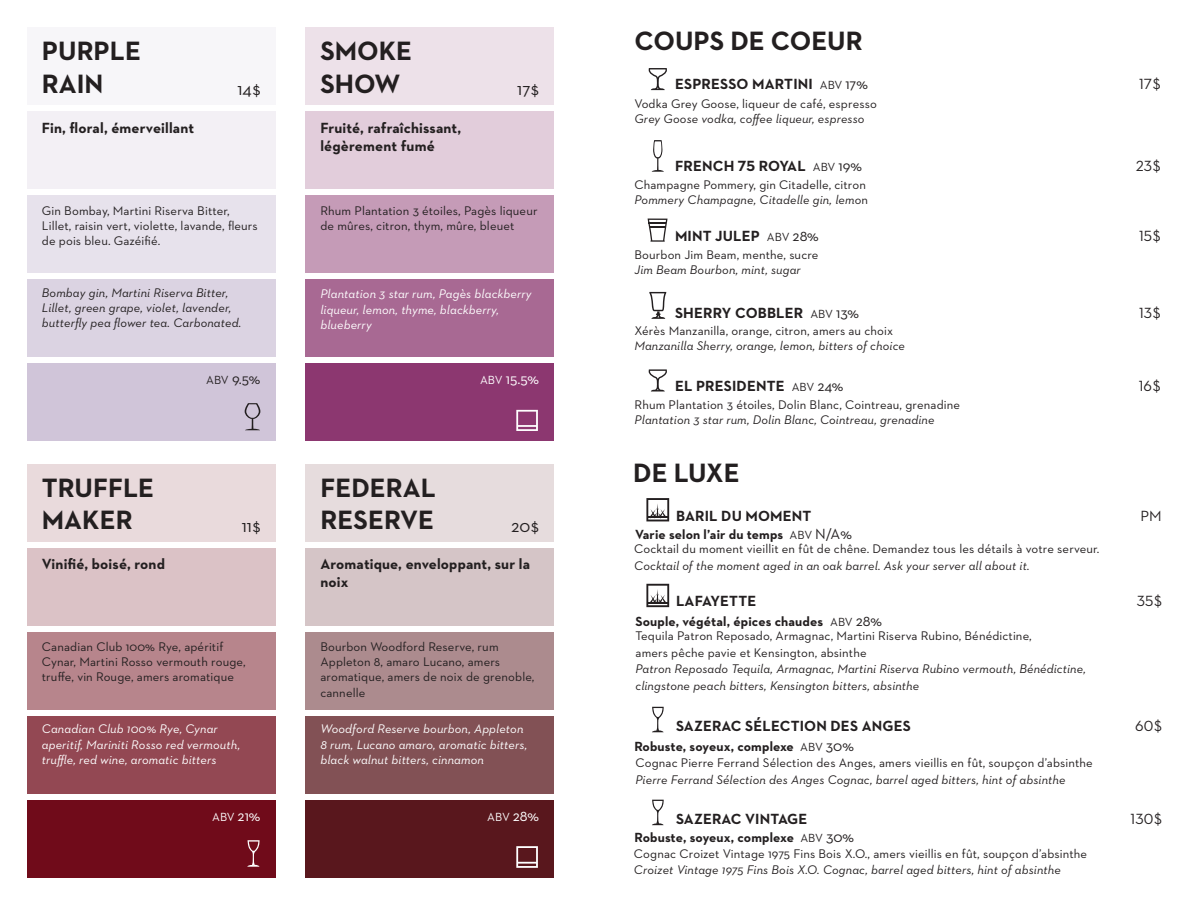
<style>
.page{position:relative;width:1188px;height:918px;background:#fff}
.page>*{position:absolute;margin:0;border:0;box-sizing:border-box;transform-origin:0 0}
.t1{font:700 27px "Neutraface 2 Text";color:#231f20}
.t2{font:17.85px "Neutraface 2 Text";color:#231f20}
.t3{font:700 15px/18px "Neutraface 2 Text";letter-spacing:.01em;color:#231f20}
.t4{font:15px "Neutraface 2 Text";color:#231f20}
.t5{font:15px "Neutraface 2 Text";color:#fff}
.t6{font:700 13.5px "Neutraface 2 Text";letter-spacing:.01em;color:#231f20}
.t7{font:12.75px/15.3px "Neutraface 2 Text";letter-spacing:.01em;color:#231f20}
.t8{font:italic 12.75px/15.3px "Neutraface 2 Text";letter-spacing:.01em;color:#231f20}
.t9{font:italic 12.75px/15.3px "Neutraface 2 Text";letter-spacing:.01em;color:#fff}
.t10{font:12px "Neutraface 2 Text";letter-spacing:-.01em;color:#fff}
.s1{font-weight:400;font-size:12px}
.s2{font-weight:400}
.s3{font-style:italic}
.s4{font-style:normal}
.s5{font-size:12px}
.s6{font-weight:400;font-size:15px}
.s7{font-size:15px}
</style>
<div class="page">
<div style="left:305px;top:363px;width:249px;height:78px;background:#8c3770"></div>
<div style="left:305px;top:279px;width:249px;height:78px;background:#a86993"></div>
<div style="left:305px;top:196px;width:249px;height:77px;background:#c59bb7"></div>
<div style="left:305px;top:111px;width:249px;height:78px;background:#e2cddb"></div>
<div style="left:305px;top:27px;width:249px;height:78px;background:#ede1e9"></div>
<svg style="left:516px;top:410px;width:22px;height:21px"></svg>
<div style="left:305px;top:800px;width:249px;height:78px;background:#59171d"></div>
<div style="left:305px;top:716px;width:249px;height:78px;background:#825155"></div>
<div style="left:305px;top:632px;width:249px;height:78px;background:#ac8b8e"></div>
<div style="left:305px;top:548px;width:249px;height:78px;background:#d5c5c7"></div>
<div style="left:305px;top:464px;width:249px;height:78px;background:#e6dcdd"></div>
<svg style="left:516px;top:846px;width:22px;height:22px"></svg>
<svg style="left:646px;top:498px;width:23px;height:23px"></svg>
<hr style="left:647px;top:516px;width:21px;height:2px;background:#231f20">
<svg style="left:652px;top:707px;width:12px;height:25px"></svg>
<svg style="left:646px;top:584px;width:23px;height:23px"></svg>
<hr style="left:647px;top:602px;width:21px;height:2px;background:#231f20">
<svg style="left:652px;top:140px;width:12px;height:32px"></svg>
<svg style="left:648px;top:219px;width:20px;height:23px"></svg>
<svg style="left:649px;top:292px;width:17px;height:27px"></svg>
<svg style="left:649px;top:369px;width:18px;height:22px"></svg>
<svg style="left:649px;top:68px;width:18px;height:22px"></svg>
<svg style="left:652px;top:800px;width:12px;height:25px"></svg>
<div style="left:27px;top:800px;width:248px;height:78px;background:#700b1a"></div>
<div style="left:27px;top:716px;width:248px;height:78px;background:#934853"></div>
<div style="left:27px;top:632px;width:248px;height:78px;background:#b7858c"></div>
<div style="left:27px;top:548px;width:248px;height:78px;background:#dbc2c6"></div>
<div style="left:27px;top:464px;width:248px;height:78px;background:#e9dadc"></div>
<div style="left:27px;top:363px;width:248px;height:78px;background:#d0c5d9"></div>
<div style="left:27px;top:279px;width:248px;height:78px;background:#dbd3e2"></div>
<div style="left:27px;top:196px;width:248px;height:77px;background:#e7e2ec"></div>
<div style="left:27px;top:111px;width:248px;height:78px;background:#f3f0f5"></div>
<div style="left:27px;top:27px;width:248px;height:78px;background:#f7f6f9"></div>
<svg style="left:245px;top:403px;width:15px;height:27px"></svg>
<svg style="left:247px;top:840px;width:13px;height:27px"></svg>
<p class="t1" style="left:42px;top:34px;width:101px">PURPLE</p>
<p class="t1" style="left:42px;top:66px;width:63px">RAIN</p>
<p class="t2" style="left:238px;top:78px;width:24px">14$</p>
<p class="t3" style="left:42px;top:118px;width:154px">Fin, floral, émerveillant</p>
<p class="t1" style="left:320px;top:34px;width:93px">SMOKE</p>
<p class="t1" style="left:320px;top:66px;width:82px">SHOW</p>
<p class="t2" style="left:517px;top:78px;width:23px">17$</p>
<p class="t3" style="left:320px;top:118px;width:142px">Fruité, rafraîchissant, légèrement fumé</p>
<p class="t1" style="left:634px;top:24px;width:230px">COUPS DE COEUR</p>
<p class="t3" style="left:675px;top:74px;width:194px">ESPRESSO MARTINI <span class="s1">ABV</span> <span class="s2">17%</span></p>
<p class="t4" style="left:1139px;top:74px;width:23px">17$</p>
<p class="t7" style="left:634px;top:96px;width:244px">Vodka Grey Goose, liqueur de café, espresso<br><span class="s3">Grey Goose vodka, coffee liqueur, espresso</span></p>
<p class="t3" style="left:675px;top:157px;width:189px">FRENCH 75 ROYAL <span class="s1">ABV</span> <span class="s2">19%</span></p>
<p class="t4" style="left:1136px;top:156px;width:26px">23$</p>
<p class="t7" style="left:42px;top:202px;width:217px">Gin Bombay, Martini Riserva Bitter,<br>Lillet, raisin vert, violette, lavande, fleurs de pois bleu. Gazéifié.</p>
<p class="t8" style="left:42px;top:284px;width:201px">Bombay gin, Martini Riserva Bitter,<br>Lillet, green grape, violet, lavender, butterfly pea flower tea. Carbonated.</p>
<p class="t7" style="left:320px;top:202px;width:219px">Rhum Plantation 3 étoiles, Pagès liqueur de mûres, citron, thym, mûre, bleuet</p>
<p class="t9" style="left:320px;top:286px;width:213px">Plantation 3 star rum, Pagès blackberry liqueur, lemon, thyme, blackberry, blueberry</p>
<p class="t7" style="left:634px;top:177px;width:235px">Champagne Pommery, gin Citadelle, citron<br><span class="s3">Pommery Champagne, Citadelle gin, lemo</span>n</p>
<p class="t3" style="left:675px;top:227px;width:145px">MINT JULEP <span class="s1">ABV</span> <span class="s2">28%</span></p>
<p class="t4" style="left:1139px;top:226px;width:23px">15$</p>
<p class="t7" style="left:634px;top:247px;width:186px">Bourbon Jim Beam, menthe, sucre<br><span class="s3">Jim Beam Bourbon, mint, sugar</span></p>
<p class="t3" style="left:675px;top:304px;width:185px">SHERRY COBBLER <span class="s1">ABV</span> <span class="s2">13%</span></p>
<p class="t4" style="left:1139px;top:304px;width:23px">13$</p>
<p class="t8" style="left:634px;top:323px;width:272px"><span class="s4">Xérès Manzanilla, orange, citron, amers au choix<br></span>Manzanilla Sherry, orange, lemon, bitters of choice</p>
<p class="t4" style="left:206px;top:370px;width:56px"><span class="s5">ABV</span> 9.5%</p>
<p class="t5" style="left:480px;top:370px;width:60px"><span class="s5">ABV</span> 15.5%</p>
<p class="t3" style="left:675px;top:376px;width:170px">EL PRESIDENTE <span class="s1">ABV</span> <span class="s2">24%</span></p>
<p class="t4" style="left:1139px;top:376px;width:23px">16$</p>
<p class="t7" style="left:634px;top:396px;width:327px">Rhum Plantation 3 étoiles, Dolin Blanc, Cointreau, grenadine<br><span class="s3">Plantation 3 star rum, Dolin Blanc, Cointreau, grenadine</span></p>
<p class="t1" style="left:42px;top:471px;width:114px">TRUFFLE</p>
<p class="t1" style="left:42px;top:503px;width:92px">MAKER</p>
<p class="t2" style="left:242px;top:515px;width:20px">11$</p>
<p class="t1" style="left:320px;top:471px;width:117px">FEDERAL</p>
<p class="t1" style="left:320px;top:503px;width:115px">RESERVE</p>
<p class="t2" style="left:511px;top:515px;width:29px">20$</p>
<p class="t1" style="left:633px;top:455px;width:108px">DE LUXE</p>
<p class="t3" style="left:676px;top:506px;width:137px">BARIL DU MOMENT</p>
<p class="t4" style="left:1140px;top:506px;width:23px">PM</p>
<p class="t6" style="left:635px;top:525px;width:218px">Varie selon l’air du temps <span class="s1">ABV</span> <span class="s6">N/A%</span></p>
<p class="t3" style="left:42px;top:555px;width:125px">Vinifié, boisé, rond</p>
<p class="t3" style="left:320px;top:555px;width:211px">Aromatique, enveloppant, sur la noix</p>
<p class="t7" style="left:634px;top:541px;width:467px">Cocktail du moment vieillit en fût de chêne. Demandez tous les détails à votre serveur.</p>
<p class="t8" style="left:634px;top:557px;width:397px">Cocktail of the moment aged in an oak barrel. Ask your server all about it.</p>
<p class="t3" style="left:676px;top:592px;width:82px">LAFAYETTE</p>
<p class="t4" style="left:1137px;top:592px;width:27px">35$</p>
<p class="t6" style="left:635px;top:612px;width:248px">Souple, végétal, épices chaudes <span class="s1">ABV</span> <span class="s6">28%</span></p>
<p class="t7" style="left:42px;top:639px;width:205px">Canadian Club 100% Rye, apéritif<br>Cynar, Martini Rosso vermouth rouge, truffe, vin Rouge, amers aromatique</p>
<p class="t9" style="left:42px;top:721px;width:200px">Canadian Club 100% Rye, Cynar aperitif, Mariniti Rosso red vermouth, truffle, red wine, aromatic bitters</p>
<p class="t7" style="left:320px;top:639px;width:216px">Bourbon Woodford Reserve, rum<br>Appleton 8, amaro Lucano, amers aromatique, amers de noix de grenoble, cannelle</p>
<p class="t9" style="left:320px;top:721px;width:208px">Woodford Reserve bourbon, Appleton<br>8 rum, Lucano amaro, aromatic bitters, black walnut bitters, cinnamon</p>
<p class="t7" style="left:636px;top:628px;width:398px;line-height:16.5px">Tequila Patron Reposado, Armagnac, Martini Riserva Rubino, Bénédictine, amers pêche pavie et Kensington, absinthe</p>
<p class="t8" style="left:636px;top:661px;width:452px;line-height:16.5px">Patron Reposado Tequila, Armagnac, Martini Riserva Rubino vermouth, Bénédictine, clingstone peach bitters, Kensington bitters, absinthe</p>
<p class="t3" style="left:676px;top:717px;width:236px">SAZERAC SÉLECTION DES ANGES</p>
<p class="t4" style="left:1135px;top:717px;width:28px">60$</p>
<p class="t6" style="left:634px;top:738px;width:221px">Robuste, soyeux, complexe <span class="s1">ABV</span> <span class="s6">30%</span></p>
<p class="t7" style="left:635px;top:755px;width:459px">Cognac Pierre Ferrand Sélection des Anges, amers vieillis en fût, soupçon d’absinthe</p>
<p class="t8" style="left:635px;top:771px;width:432px">Pierre Ferrand Sélection des Anges Cognac, barrel aged bitters, hint of absinthe</p>
<p class="t10" style="left:212px;top:809px;width:50px">ABV <span class="s7">21%</span></p>
<p class="t10" style="left:487px;top:809px;width:53px">ABV <span class="s7">28%</span></p>
<p class="t3" style="left:676px;top:810px;width:133px">SAZERAC VINTAGE</p>
<p class="t4" style="left:1131px;top:809px;width:33px">130$</p>
<p class="t6" style="left:634px;top:829px;width:221px">Robuste, soyeux, complexe <span class="s1">ABV</span> <span class="s6">30%</span></p>
<p class="t7" style="left:634px;top:845px;width:455px;line-height:16.5px">Cognac Croizet Vintage 1975 Fins Bois X.O., amers vieillis en fût, soupçon d’absinthe<br><span class="s3">Croizet Vintage 1975 Fins Bois X.O. Cognac, barrel aged bitters, hint of absinthe</span></p>
</div>
